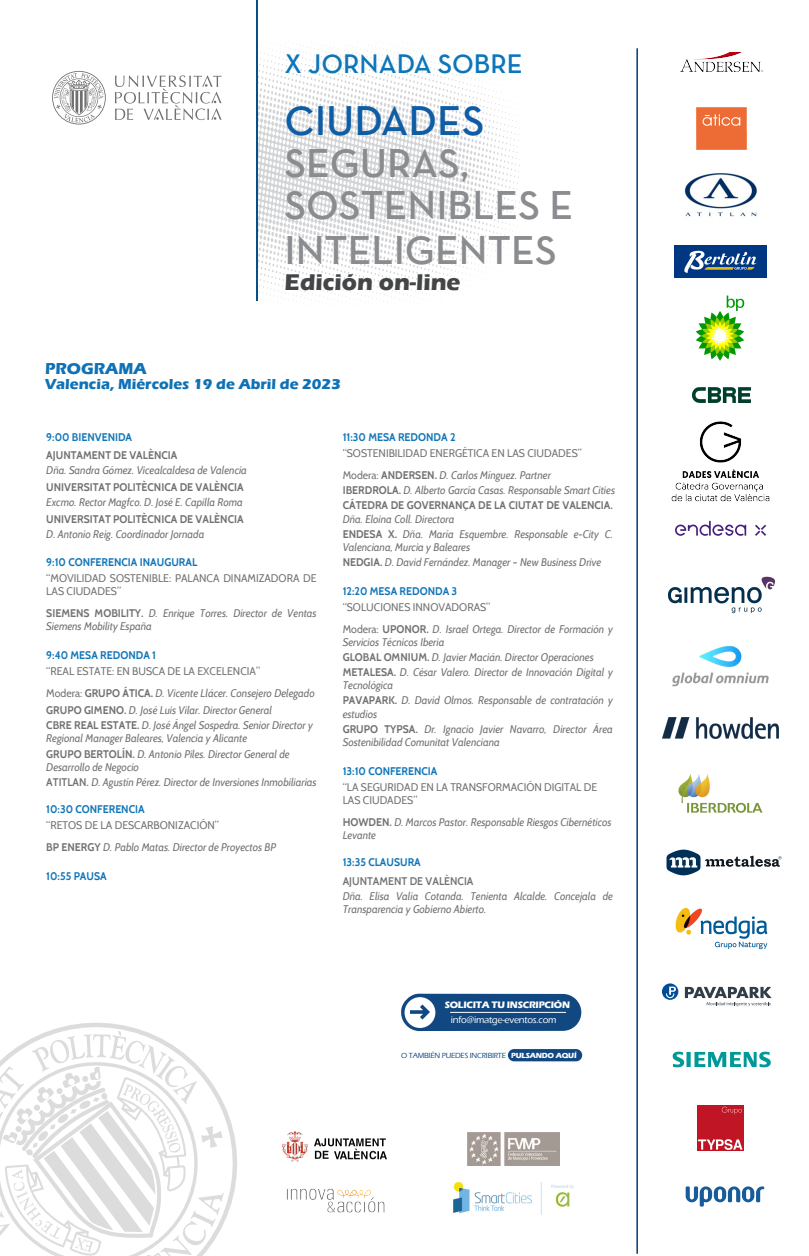
<style>
.page{position:relative;width:809px;height:1256px;background:#fff}
.page>*{position:absolute;margin:0;border:0;box-sizing:border-box;transform-origin:0 0}
.t1{font:600 42px "Neutra Text";color:#0e5da5}
.t2{font:600 40.69px/43.3px "Neutra Text";color:#8a8c8f}
.t3{font:600 27.12px "Neutra Text";color:#0c76ba}
.t4{font:700 23.36px "Eras ITC";color:#434546}
.t5{font:700 16.28px "Eras ITC";color:#0f71b6}
.t6{font:700 14.88px "Eras ITC";color:#0f71b6}
.t7{font:italic 11.03px/15px "Cabin";color:#717274;scale:.95 1}
.t8{font:11.03px/13.3px "Cabin";color:#717274;scale:.95 1}
.t9{font:700 11.03px/15px "Cabin";color:#717274;scale:.95 1}
.t10{font:700 11.03px "Cabin";color:rgb(9 113 182/.97);scale:.95 1}
.t11{font:600 11.03px "Cabin";color:#717274;scale:.95 1}
.t12{font:500 9.71px "Eras ITC";letter-spacing:-.025em;color:#fff}
.t13{font:700 9.71px "Eras ITC";letter-spacing:-.025em;color:#fff}
.t14{font:500 7.61px "Eras ITC";letter-spacing:-.025em;color:#114881}
.s1{font-weight:700;font-style:normal}
.s2{font-weight:700}
.s3{font-style:italic}
.s4{font-weight:600;font-style:normal}
.s5{font-style:normal}
.s6{font-weight:400;font-style:italic}
.s7{font-weight:700;color:#fff}
</style>
<div class="page">
<svg style="left:53px;top:1022px;width:184px;height:200px"></svg>
<svg style="left:0;top:1030px;width:224px;height:226px"></svg>
<svg style="left:401px;top:993px;width:180px;height:37px;background:#3a6796"></svg>
<svg style="left:52px;top:71px;width:54px;height:53px"></svg>
<svg style="left:115px;top:75px;width:106px;height:45px"></svg>
<hr style="left:636px;top:48px;width:2px;height:1205px;background:#114881">
<div style="left:508px;top:1048px;width:74px;height:13px;background:#114881;border-radius:6px"></div>
<svg style="left:662px;top:983px;width:16px;height:16px"></svg>
<svg style="left:685px;top:986px;width:86px;height:19px"></svg>
<img style="left:675px;top:246px;width:91px;height:32px">
<img style="left:692px;top:388px;width:58px;height:14px">
<svg style="left:755px;top:524px;width:11px;height:11px"></svg>
<svg style="left:675px;top:520px;width:71px;height:15px"></svg>
<img style="left:671px;top:421px;width:99px;height:81px">
<img style="left:684px;top:173px;width:73px;height:44px">
<img style="left:672px;top:645px;width:97px;height:42px">
<img style="left:697px;top:1105px;width:46px;height:45px">
<img style="left:678px;top:774px;width:85px;height:39px">
<img style="left:668px;top:576px;width:107px;height:38px">
<img style="left:685px;top:1186px;width:80px;height:21px">
<img style="left:453px;top:1182px;width:120px;height:31px">
<img style="left:467px;top:1132px;width:92px;height:33px">
<img style="left:283px;top:1131px;width:104px;height:29px">
<img style="left:286px;top:1188px;width:99px;height:25px">
<img style="left:696px;top:107px;width:50px;height:42px">
<img style="left:680px;top:52px;width:83px;height:20px">
<img style="left:258px;top:44px;width:261px;height:258px">
<hr style="left:256px;top:0;width:2px;height:301px;background:#075087">
<img style="left:666px;top:849px;width:116px;height:27px">
<img style="left:695px;top:295px;width:50px;height:66px">
<img style="left:663px;top:717px;width:116px;height:21px">
<img style="left:675px;top:907px;width:93px;height:43px">
<img style="left:672px;top:1051px;width:99px;height:17px">
<h3 class="t3" style="left:284px;top:47px;width:240px">X JORNADA SOBRE</h3>
<h1 class="t1" style="left:284px;top:95px;width:201px">CIUDADES</h1>
<h2 class="t2" style="left:284px;top:140px;width:290px">SEGURAS,<br>SOSTENIBLES E<br>INTELIGENTES</h2>
<h3 class="t4" style="left:284px;top:268px;width:177px">Edición on-line</h3>
<h3 class="t5" style="left:45px;top:359px;width:103px">PROGRAMA</h3>
<h3 class="t6" style="left:45px;top:375px;width:297px">Valencia, Miércoles 19 de Abril de 2023</h3>
<p class="t10" style="left:46px;top:430px;width:92px">9:00 BIENVENIDA</p>
<p class="t9" style="left:46px;top:447px;width:139px">AJUNTAMENT DE VALÈNCIA</p>
<p class="t7" style="left:46px;top:462px;width:213px">Dña. Sandra Gómez. Vicealcaldesa de Valencia</p>
<p class="t9" style="left:46px;top:479px;width:209px">UNIVERSITAT POLITÈCNICA DE VALÈNCIA</p>
<p class="t7" style="left:46px;top:494px;width:208px">Excmo. Rector Magfco. D. José E. Capilla Roma</p>
<p class="t9" style="left:46px;top:511px;width:209px">UNIVERSITAT POLITÈCNICA DE VALÈNCIA</p>
<p class="t7" style="left:46px;top:526px;width:168px">D. Antonio Reig. Coordinador Jornada</p>
<p class="t10" style="left:46px;top:555px;width:160px">9:10 CONFERENCIA INAUGURAL</p>
<p class="t8" style="left:46px;top:571px;width:286px">“MOVILIDAD SOSTENIBLE: PALANCA DINAMIZADORA DE<br>LAS CIUDADES”</p>
<p class="t7" style="left:46px;top:606px;width:286px;line-height:13.3px"><span class="s1">SIEMENS MOBILITY.</span> D. Enrique Torres. Director de Ventas<br>Siemens Mobility España</p>
<p class="t10" style="left:46px;top:648px;width:117px">9:40 MESA REDONDA 1</p>
<p class="t8" style="left:46px;top:660px;width:284px;line-height:22.1px">“REAL ESTATE: EN BUSCA DE LA EXCELENCIA”<br>Modera: <span class="s2">GRUPO ÁTICA.</span> <span class="s3">D. Vicente Llácer. Consejero Delegado</span></p>
<p class="t7" style="left:46px;top:702px;width:282px"><span class="s1">GRUPO GIMENO.</span> D. José Luis Vilar. Director General<br><span class="s1">CBRE REAL ESTATE.</span> D. José Ángel Sospedra. Senior Director y</p>
<p class="t7" style="left:46px;top:730px;width:258px">Regional Manager Baleares, Valencia y Alicante<br><span class="s1">GRUPO BERTOLÍN.</span> D. Antonio Piles. Director General de</p>
<p class="t7" style="left:46px;top:759px;width:286px">Desarrollo de Negocio<br><span class="s4">ATITLAN.</span> D. Agustín Pérez. Director de Inversiones Inmobiliarias</p>
<p class="t10" style="left:46px;top:802px;width:105px">10:30 CONFERENCIA</p>
<p class="t7" style="left:46px;top:813px;width:243px;line-height:22.1px"><span class="s5">“RETOS DE LA DESCARBONIZACIÓN”<br></span><span class="s1">BP ENERGY</span> D. Pablo Matas. Director de Proyectos BP</p>
<p class="t10" style="left:46px;top:869px;width:65px">10:55 PAUSA</p>
<p class="t10" style="left:343px;top:430px;width:120px">11:30 MESA REDONDA 2</p>
<p class="t8" style="left:343px;top:442px;width:253px;line-height:22.1px">“SOSTENIBILIDAD ENERGÉTICA EN LAS CIUDADES”<br>Modera: <span class="s2">ANDERSEN.</span> <span class="s3">D. Carlos Mínguez. Partner</span></p>
<p class="t9" style="left:343px;top:482px;width:288px">IBERDROLA. <span class="s6">D. Alberto García Casas. Responsable Smart Cities<br></span>CÁTEDRA DE GOVERNANÇA DE LA CIUTAT DE VALENCIA.</p>
<p class="t7" style="left:343px;top:511px;width:286px">Dña. Eloina Coll. Directora<br><span class="s1">ENDESA X.</span> Dña. María Esquembre. Responsable e-City C.</p>
<p class="t7" style="left:343px;top:539px;width:274px">Valenciana, Murcia y Baleares<br><span class="s1">NEDGIA.</span> D. David Fernández. Manager – New Business Drive</p>
<p class="t10" style="left:343px;top:584px;width:122px">12:20 MESA REDONDA 3</p>
<p class="t7" style="left:343px;top:595px;width:286px;line-height:22.1px"><span class="s5">“SOLUCIONES INNOVADORAS”<br>Modera:</span> <span class="s1">UPONOR.</span> D. Israel Ortega. Director de Formación y</p>
<p class="t7" style="left:343px;top:634px;width:286px">Servicios Técnicos Iberia<br><span class="s1">GLOBAL OMNIUM.</span> D. Javier Macián. Director Operaciones<br><span class="s1">METALESA.</span> D. César Valero. Director de Innovación Digital y</p>
<p class="t7" style="left:343px;top:677px;width:286px">Tecnológica<br><span class="s1">PAVAPARK.</span> D. David Olmos. Responsable de contratación y</p>
<p class="t7" style="left:343px;top:706px;width:286px">estudios<br><span class="s1">GRUPO TYPSA.</span> Dr. Ignacio Javier Navarro, Director Área</p>
<p class="t7" style="left:343px;top:734px;width:167px">Sostenibilidad Comunitat Valenciana</p>
<p class="t10" style="left:343px;top:764px;width:101px">13:10 CONFERENCIA</p>
<p class="t8" style="left:343px;top:779px;width:269px">“LA SEGURIDAD EN LA TRANSFORMACIÓN DIGITAL DE<br>LAS CIUDADES”</p>
<p class="t7" style="left:343px;top:815px;width:285px;line-height:13.3px"><span class="s1">HOWDEN.</span> D. Marcos Pastor. Responsable Riesgos Cibernéticos<br>Levante</p>
<p class="t10" style="left:343px;top:854px;width:84px">13:35 CLAUSURA</p>
<p class="t11" style="left:343px;top:874px;width:139px">AJUNTAMENT DE VALÈNCIA</p>
<p class="t7" style="left:343px;top:889px;width:286px;line-height:13.3px">Dña. Elisa Valia Cotanda. Tenienta Alcalde. Concejala de<br>Transparencia y Gobierno Abierto.</p>
<p class="t13" style="left:444px;top:998px;width:127px">SOLICITA TU INSCRIPCIÓN</p>
<p class="t12" style="left:451px;top:1014px;width:107px">info@imatge-eventos.com</p>
<p class="t14" style="left:401px;top:1050px;width:177px">O TAMBIÉN PUEDES INCRIBIRTE <span class="s7">PULSANDO AQUÍ</span></p>
</div>
